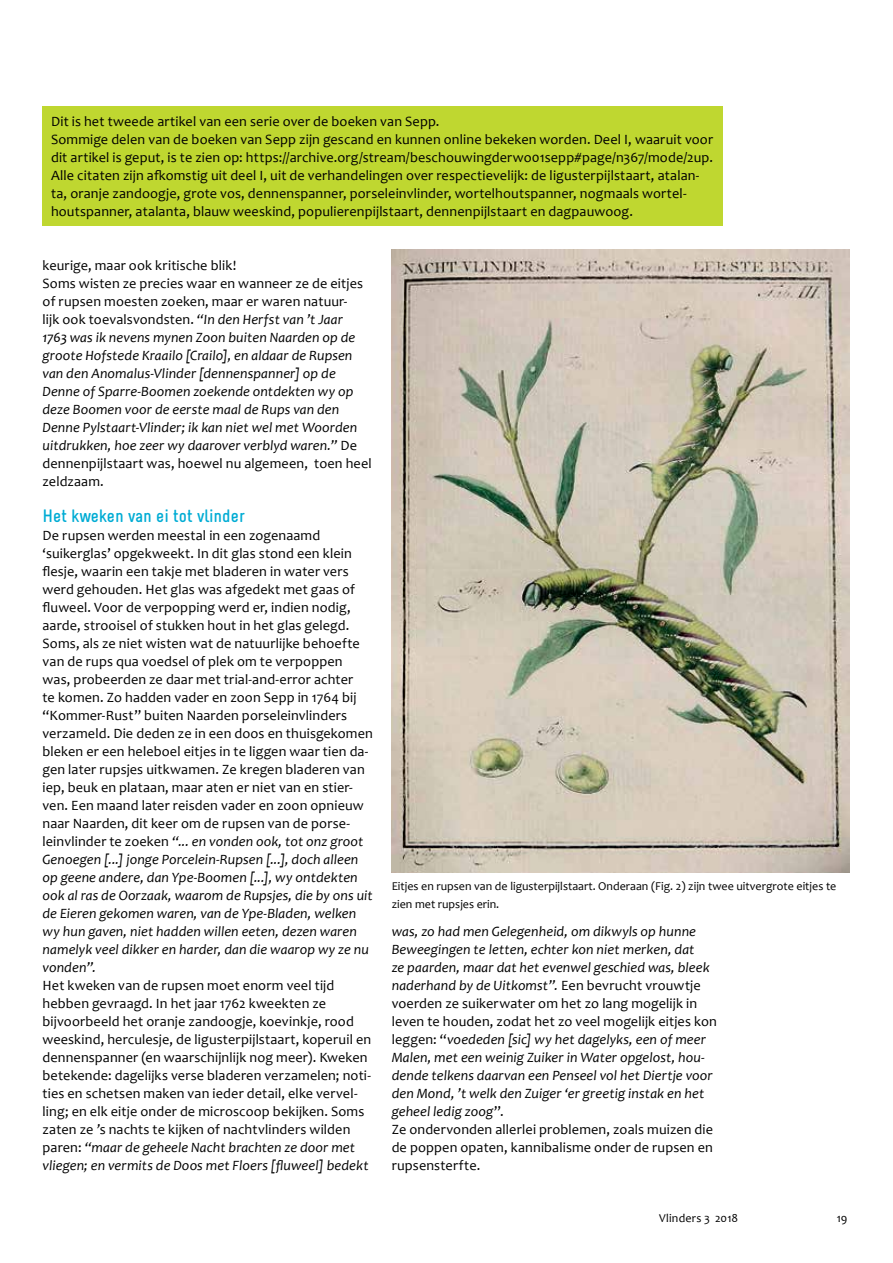
<style>
.page{position:relative;width:893px;height:1263px;background:#fff}
.page>*{position:absolute;margin:0;border:0;box-sizing:border-box;transform-origin:0 0}
.t1{font:700 18px "Melbourne";color:#00acd4}
.t2{font:14.25px/18px "Candara";letter-spacing:.01em;color:#000}
.t3{font:italic 14.25px/18px "Candara";letter-spacing:.01em;color:#000}
.t4{font:12px/18px "Candara";color:#000}
.s1{font-style:normal}
.s2{font-style:italic}
</style>
<div class="page">
<div style="left:43px;top:106px;width:680px;height:119px;background:#bfd730"></div>
<img style="left:392px;top:249px;width:457px;height:623px">
<p class="t2" style="left:51px;top:112px;width:664px">Dit is het tweede artikel van een serie over de boeken van Sepp.<br>Sommige delen van de boeken van Sepp zijn gescand en kunnen online bekeken worden. Deel I, waaruit voor dit artikel is geput, is te zien op: https://archive.org/stream/beschouwingderwo01sepp#page/n367/mode/2up.<br>Alle citaten zijn afkomstig uit deel I, uit de verhandelingen over respectievelijk: de ligusterpijlstaart, atalan&shy;ta, oranje zandoogje, grote vos, dennenspanner, porseleinvlinder, wortelhoutspanner, nogmaals wortel&shy;houtspanner, atalanta, blauw weeskind, populierenpijlstaart, dennenpijlstaart en dagpauwoog.</p>
<p class="t3" style="left:43px;top:256px;width:331px"><span class="s1">keurige, maar ook kritische blik!<br>Soms wisten ze precies waar en wanneer ze de eitjes of rupsen moesten zoeken, maar er waren natuur-<br>lijk ook toevalsvondsten.</span> “In den Herfst van ’t Jaar<br>1763 was ik nevens mynen Zoon buiten Naarden op de groote Hofstede Kraailo [Crailo], en aldaar de Rupsen van den Anomalus-Vlinder [dennenspanner] op de Denne of Sparre-Boomen zoekende ontdekten wy op deze Boomen voor de eerste maal de Rups van den Denne Pylstaart-Vlinder; ik kan niet wel met Woorden uitdrukken, hoe zeer wy daarover verblyd waren.” <span class="s1">De dennenpijlstaart was, hoewel nu algemeen, toen heel zeldzaam.</span></p>
<p class="t1" style="left:43px;top:505px;width:203px">Het kweken van ei tot vlinder</p>
<p class="t2" style="left:43px;top:526px;width:332px">De rupsen werden meestal in een zogenaamd ‘suikerglas’ opgekweekt. In dit glas stond een klein flesje, waarin een takje met bladeren in water vers werd gehouden. Het glas was afgedekt met gaas of fluweel. Voor de verpopping werd er, indien nodig, aarde, strooisel of stukken hout in het glas gelegd.<br>Soms, als ze niet wisten wat de natuurlijke behoefte van de rups qua voedsel of plek om te verpoppen was, probeerden ze daar met trial-and-error achter<br>te komen. Zo hadden vader en zoon Sepp in 1764 bij “Kommer-Rust” buiten Naarden porseleinvlinders verzameld. Die deden ze in een doos en thuisgekomen bleken er een heleboel eitjes in te liggen waar tien da&shy;gen later rupsjes uitkwamen. Ze kregen bladeren van iep, beuk en plataan, maar aten er niet van en stier&shy;ven. Een maand later reisden vader en zoon opnieuw naar Naarden, dit keer om de rupsen van de porse&shy;leinvlinder te zoeken <span class="s2">“... en vonden ook, tot onz groot Genoegen [...] jonge Porcelein-Rupsen [...], doch alleen op geene andere, dan Ype-Boomen [...], wy ontdekten ook al ras de Oorzaak, waarom de Rupsjes, die by ons uit de Eieren gekomen waren, van de Ype-Bladen, welken wy hun gaven, niet hadden willen eeten, dezen waren namelyk veel dikker en harder, dan die waarop wy ze nu vonden”.</span></p>
<p class="t2" style="left:43px;top:976px;width:330px">Het kweken van de rupsen moet enorm veel tijd hebben gevraagd. In het jaar 1762 kweekten ze bijvoorbeeld het oranje zandoogje, koevinkje, rood weeskind, herculesje, de ligusterpijlstaart, koperuil en dennenspanner (en waarschijnlijk nog meer). Kweken betekende: dagelijks verse bladeren verzamelen; noti&shy;ties en schetsen maken van ieder detail, elke vervel&shy;ling; en elk eitje onder de microscoop bekijken. Soms zaten ze <span class="s2">’</span>s nachts te kijken of nachtvlinders wilden paren: <span class="s2">“maar de geheele Nacht brachten ze door met vliegen; en vermits de Doos met Floers [fluweel] bedekt</span></p>
<p class="t4" style="left:392px;top:877px;width:446px">Eitjes en rupsen van de ligusterpijlstaart. Onderaan (Fig. 2) zijn twee uitvergrote eitjes te zien met rupsjes erin.</p>
<p class="t3" style="left:392px;top:922px;width:327px">was, zo had men Gelegenheid, om dikwyls op hunne Beweegingen te letten, echter kon niet merken, dat<br>ze paarden, maar dat het evenwel geschied was, bleek naderhand by de Uitkomst”. <span class="s1">Een bevrucht vrouwtje voerden ze suikerwater om het zo lang mogelijk in leven te houden, zodat het zo veel mogelijk eitjes kon leggen: “</span>voededen [sic] wy het dagelyks, een of meer Malen, met een weinig Zuiker in Water opgelost, hou&shy;dende telkens daarvan een Penseel vol het Diertje voor den Mond, ’t welk den Zuiger ‘er greetig instak en het geheel ledig zoog<span class="s1">”.<br>Ze ondervonden allerlei problemen, zoals muizen die de poppen opaten, kannibalisme onder de rupsen en rupsensterfte.</span></p>
<p class="t4" style="left:659px;top:1209px;width:81px">Vlinders 3 2018</p>
<p class="t4" style="left:837px;top:1209px;width:12px">19</p>
</div>
